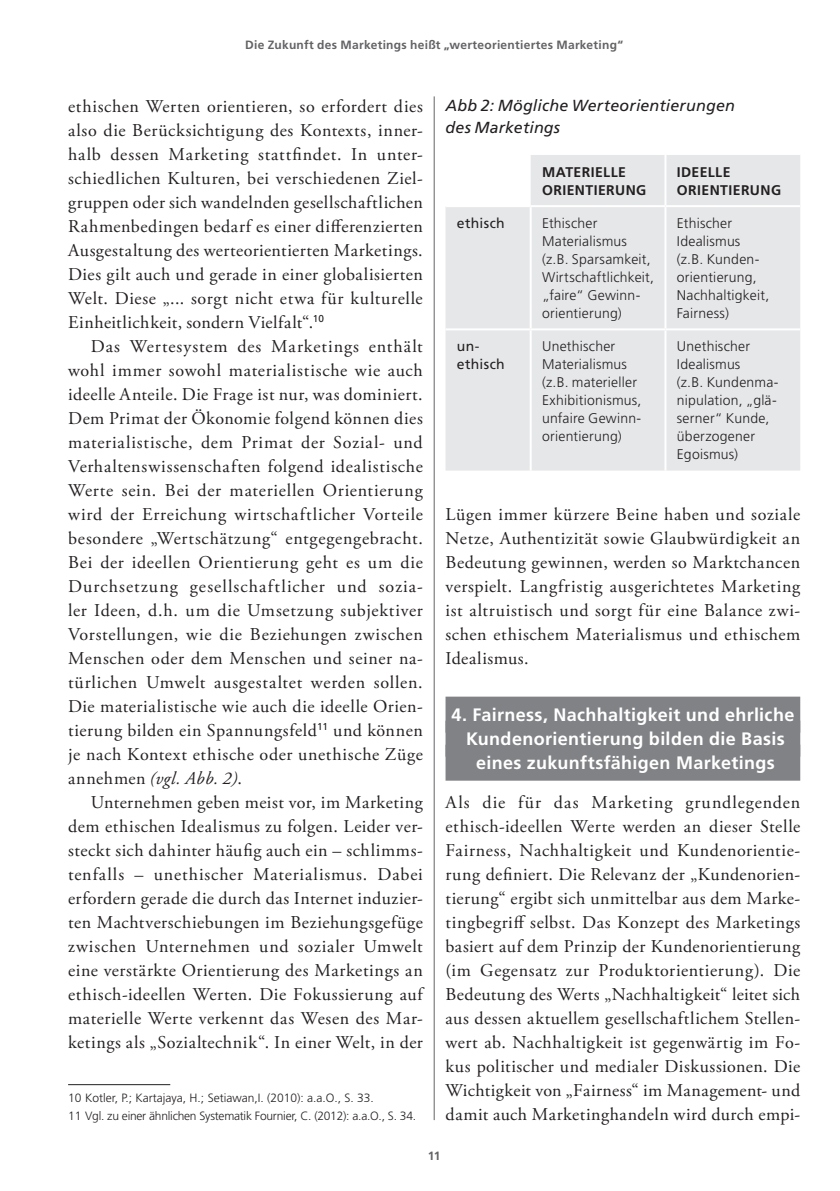
<style>
.page{position:relative;width:840px;height:1191px;background:#fff}
.page>*{position:absolute;margin:0;border:0;box-sizing:border-box;transform-origin:0 0}
.t1{font:18px/24px "Adobe Garamond Pro";letter-spacing:.03em;color:#231f20;text-align:justify}
.t2{font:700 18px/24px "Frutiger LT";letter-spacing:.02em;color:#fff;text-align:center}
.t3{font:italic 16px/22px "Frutiger LT";letter-spacing:.015em;color:#231f20}
.t4{font:300 14px/18px "Frutiger LT";letter-spacing:.015em;color:#231f20}
.t5{font:700 14px/18px "Frutiger LT";letter-spacing:.03em;color:#231f20}
.t6{font:14px/18px "Frutiger LT";letter-spacing:.025em;color:#231f20}
.t7{font:300 12px/18.4px "Frutiger LT";letter-spacing:-.02em;color:#231f20}
.t8{font:700 12px "Frutiger LT";letter-spacing:.025em;color:#636366}
.s1{font-style:italic}
</style>
<div class="page">
<hr style="left:433px;top:96px;width:1px;height:1024px;background:#636366">
<hr style="left:68px;top:1084px;width:102px;height:1px;background:#231f20">
<div style="left:445px;top:696px;width:354px;height:36px;background:#808285"></div>
<div style="left:445px;top:720px;width:354px;height:36px;background:#808285"></div>
<div style="left:445px;top:744px;width:354px;height:36px;background:#808285"></div>
<div style="left:445px;top:155px;width:354px;height:315px;background:#e6e7e9"></div>
<hr style="left:529px;top:207px;width:2px;height:121px;background:#fff">
<hr style="left:529px;top:330px;width:2px;height:140px;background:#fff">
<hr style="left:664px;top:155px;width:2px;height:50px;background:#fff">
<hr style="left:664px;top:207px;width:2px;height:121px;background:#fff">
<hr style="left:664px;top:330px;width:2px;height:140px;background:#fff">
<hr style="left:445px;top:205px;width:85px;height:2px;background:#fff">
<hr style="left:530px;top:205px;width:135px;height:2px;background:#fff">
<hr style="left:665px;top:205px;width:134px;height:2px;background:#fff">
<hr style="left:445px;top:328px;width:85px;height:2px;background:#fff">
<hr style="left:530px;top:328px;width:135px;height:2px;background:#fff">
<hr style="left:665px;top:328px;width:134px;height:2px;background:#fff">
<p class="t8" style="left:245px;top:37px;width:379px">Die Zukunft des Marketings heißt „werteorientiertes Marketing“</p>
<p class="t1" style="left:68px;top:95px;width:356px">ethischen Werten orientieren, so erfordert dies also die Berücksichtigung des Kontexts, inner&shy;halb dessen Marketing stattfindet. In unter&shy;schiedlichen Kulturen, bei verschiedenen Ziel&shy;gruppen oder sich wandelnden gesellschaftlichen Rahmenbedingen bedarf es einer differenzierten Ausgestaltung des werteorientierten Marketings.<br>Dies gilt auch und gerade in einer globalisierten Welt. Diese „... sorgt nicht etwa für kulturelle Einheitlichkeit, sondern Vielfalt“.<sup>10</sup></p>
<p class="t1" style="left:68px;top:335px;width:356px;text-indent:23px">Das Wertesystem des Marketings enthält wohl immer sowohl materialistische wie auch ideelle Anteile. Die Frage ist nur, was dominiert.<br>Dem Primat der Ökonomie folgend können dies materialistische, dem Primat der Sozial- und Verhaltenswissenschaften folgend idealistische Werte sein. Bei der materiellen Orientierung wird der Erreichung wirtschaftlicher Vorteile besondere „Wertschätzung“ entgegengebracht.<br>Bei der ideellen Orientierung geht es um die Durchsetzung gesellschaftlicher und sozia&shy;ler Ideen, d.h. um die Umsetzung subjektiver Vorstellungen, wie die Beziehungen zwischen Menschen oder dem Menschen und seiner na&shy;türlichen Umwelt ausgestaltet werden sollen.<br>Die materialistische wie auch die ideelle Orien&shy;tierung bilden ein Spannungsfeld<sup>11</sup> und können je nach Kontext ethische oder unethische Züge annehmen <span class="s1">(vgl. Abb. 2)</span>.</p>
<p class="t1" style="left:68px;top:791px;width:356px;text-indent:23px">Unternehmen geben meist vor, im Marketing dem ethischen Idealismus zu folgen. Leider ver&shy;steckt sich dahinter häufig auch ein – schlimms&shy;tenfalls – unethischer Materialismus. Dabei erfordern gerade die durch das Internet induzier&shy;ten Machtverschiebungen im Beziehungsgefüge zwischen Unternehmen und sozialer Umwelt eine verstärkte Orientierung des Marketings an ethisch-ideellen Werten. Die Fokussierung auf materielle Werte verkennt das Wesen des Mar&shy;ketings als „Sozialtechnik“. In einer Welt, in der</p>
<p class="t7" style="left:68px;top:1088px;width:349px">10 Kotler, P.; Kartajaya, H.; Setiawan,I. (2010): a.a.O., S. 33.<br>11 Vgl. zu einer ähnlichen Systematik Fournier, C. (2012): a.a.O., S. 34.</p>
<p class="t3" style="left:445px;top:95px;width:291px">Abb 2: Mögliche Werteorientierungen des Marketings</p>
<p class="t5" style="left:541px;top:163px;width:84px">MATERIELLE<br>ORIENTIE RUNG</p>
<p class="t5" style="left:676px;top:163px;width:84px">IDEELLE<br>ORIENTIE RUNG</p>
<p class="t6" style="left:456px;top:214px;width:49px">ethisch</p>
<p class="t4" style="left:541px;top:214px;width:113px">Ethischer<br>Materialismus (z.B. Sparsamkeit,<br>Wirtschaftlichkeit, „faire“ Gewinn&shy;orientierung)</p>
<p class="t4" style="left:676px;top:214px;width:94px">Ethischer<br>Idealismus (z.B. Kunden&shy;orientierung,<br>Nachhaltigkeit,<br>Fairness)</p>
<p class="t6" style="left:456px;top:337px;width:49px">un&shy;ethisch</p>
<p class="t4" style="left:541px;top:338px;width:101px">Unethischer<br>Materialismus (z.B. materieller<br>Exhibitionismus, unfaire Gewinn&shy;orientierung)</p>
<p class="t4" style="left:676px;top:338px;width:103px">Unethischer<br>Idealismus<br>(z.B. Kundenma&shy;nipulation, „glä&shy;serner“ Kunde, überzogener<br>Egoismus)</p>
<p class="t1" style="left:445px;top:503px;width:356px">Lügen immer kürzere Beine haben und soziale Netze, Authentizität sowie Glaubwürdigkeit an Bedeutung gewinnen, werden so Marktchancen verspielt. Langfristig ausgerichtetes Marketing ist altruistisch und sorgt für eine Balance zwi&shy;schen ethischem Materialismus und ethischem Idealismus.</p>
<p class="t2" style="left:451px;top:703px;width:344px">4. Fairness, Nachhaltigkeit und ehrliche<br>Kundenorientierung bilden die Basis eines zukunftsfähigen Marketings</p>
<p class="t1" style="left:445px;top:791px;width:356px">Als die für das Marketing grundlegenden ethisch-ideellen Werte werden an dieser Stelle Fairness, Nachhaltigkeit und Kundenorientie&shy;rung definiert. Die Relevanz der „Kundenorien&shy;tierung“ ergibt sich unmittelbar aus dem Marke&shy;tingbegriff selbst. Das Konzept des Marketings basiert auf dem Prinzip der Kundenorientierung (im Gegensatz zur Produktorientierung). Die Bedeutung des Werts „Nachhaltigkeit“ leitet sich aus dessen aktuellem gesellschaftlichem Stellen&shy;wert ab. Nachhaltigkeit ist gegenwärtig im Fo&shy;kus politischer und medialer Diskussionen. Die Wichtigkeit von „Fairness“ im Management- und damit auch Marketinghandeln wird durch empi-</p>
<p class="t8" style="left:427px;top:1149px;width:14px">11</p>
</div>
